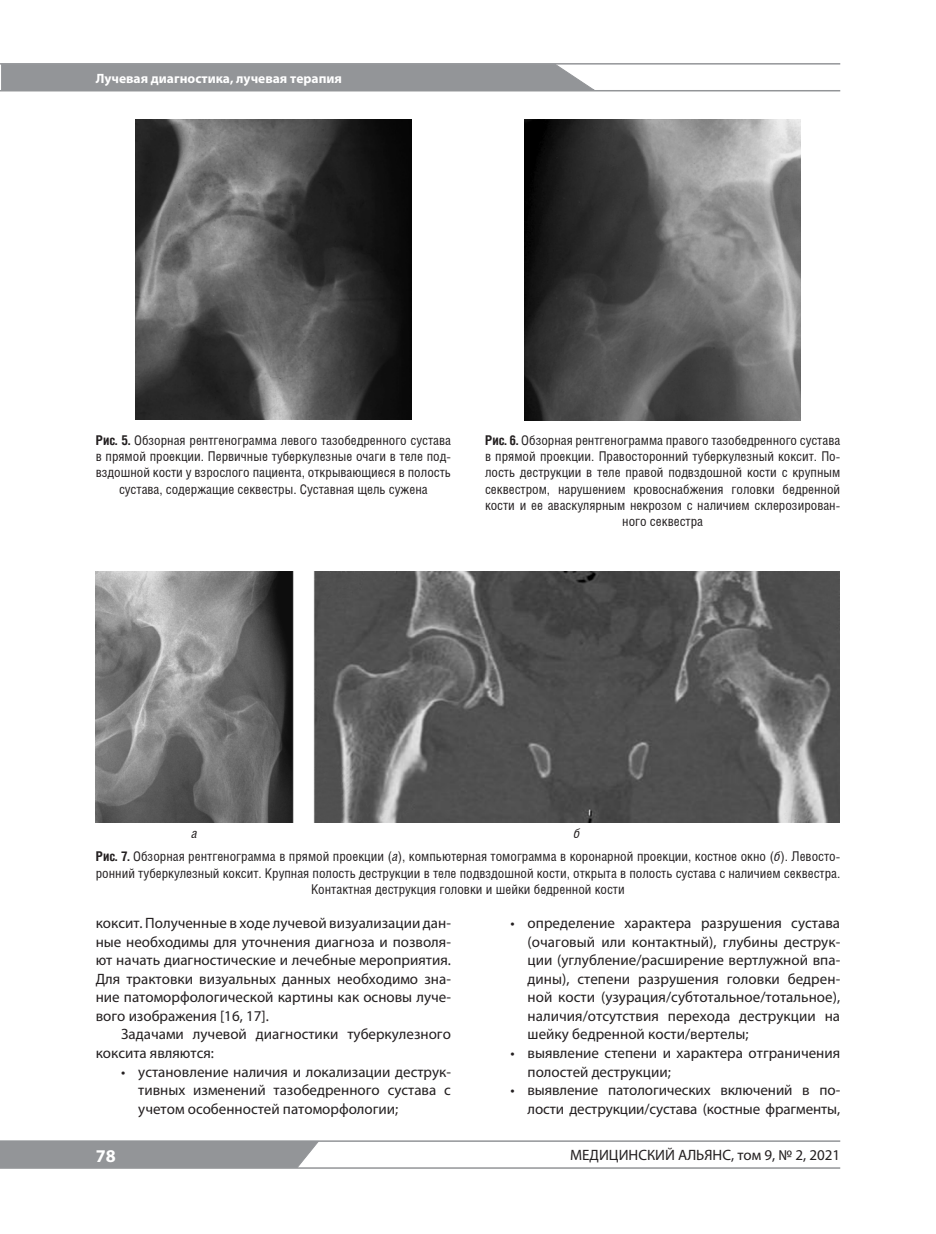
<style>
.page{position:relative;width:936px;height:1234px;background:#fff}
.page>*{position:absolute;margin:0;border:0;box-sizing:border-box;transform-origin:0 0}
.t1{font:700 18px "Myriad Pro";color:#fff}
.t2{font:15px/18.6px "Myriad Pro";color:#231f20;text-align:justify}
.t3{font:13.5px/16.2px "Helios Cond";color:#231f20;text-align:center}
.t4{font:700 13.5px "Myriad Pro";color:#fff}
.t5{font:italic 13.5px "Helios Cond";color:#231f20}
.s1{font-weight:700}
.s2{font-style:italic}
</style>
<div class="page">
<div style="left:1px;top:65px;width:594px;height:25px;background:#939598"></div>
<hr style="left:0;top:1166px;width:840px;height:2px;background:#939598">
<hr style="left:0;top:1140px;width:840px;height:1px;background:#939598">
<hr style="left:0;top:63px;width:840px;height:2px;background:#939598">
<hr style="left:0;top:90px;width:840px;height:1px;background:#939598">
<svg style="left:0;top:1140px;width:320px;height:27px;background:#97999c"></svg>
<img style="left:135px;top:119px;width:276px;height:300px">
<img style="left:524px;top:119px;width:276px;height:301px">
<img style="left:96px;top:571px;width:743px;height:251px">
<p class="t4" style="left:96px;top:73px;width:248px">Лучевая диагностика, лучевая терапия</p>
<p class="t3" style="left:96px;top:432px;width:357px"><span class="s1">Рис. 5.</span> Обзорная рентгенограмма левого тазобедренного сустава в прямой проекции. Первичные туберкулезные очаги в теле под&shy;вздошной кости у взрослого пациента, открывающиеся в полость сустава, содержащие секвестры. Суставная щель сужена</p>
<p class="t3" style="left:485px;top:432px;width:357px"><span class="s1">Рис. 6.</span> Обзорная рентгенограмма правого тазобедренного сустава в прямой проекции. Правосторонний туберкулезный коксит. По&shy;лость деструкции в теле правой подвздошной кости с крупным секвестром, нарушением кровоснабжения головки бедренной кости и ее аваскулярным некрозом с наличием склерозирован&shy;ного секвестра</p>
<p class="t5" style="left:191px;top:825px;width:7px">а</p>
<p class="t5" style="left:574px;top:825px;width:8px">б</p>
<p class="t3" style="left:96px;top:848px;width:746px"><span class="s1">Рис. 7.</span> Обзорная рентгенограмма в прямой проекции (<span class="s2">а</span>), компьютерная томограмма в коронарной проекции, костное окно (<span class="s2">б</span>). Левосто&shy;ронний туберкулезный коксит. Крупная полость деструкции в теле подвздошной кости, открыта в полость сустава с наличием секвестра.<br>Контактная деструкция головки и шейки бедренной кости</p>
<p class="t2" style="left:96px;top:914px;width:357px">коксит. Полученные в ходе лучевой визуализации дан&shy;ные необходимы для уточнения диагноза и позволя&shy;ют начать диагностические и лечебные мероприятия.<br>Для трактовки визуальных данных необходимо зна&shy;ние патоморфологической картины как основы луче&shy;вого изображения [16, 17].</p>
<p class="t2" style="left:96px;top:1025px;width:357px;text-indent:26px">Задачами лучевой диагностики туберкулезного коксита являются:</p>
<p class="t2" style="left:138px;top:1062px;width:314px;text-indent:-17px">• установление наличия и локализации деструк&shy;тивных изменений тазобедренного сустава с учетом особенностей патоморфологии;</p>
<p class="t2" style="left:527px;top:914px;width:314px;text-indent:-17px">• определение характера разрушения сустава (очаговый или контактный), глубины деструк&shy;ции (углубление/расширение вертлужной впа&shy;дины), степени разрушения головки бедрен&shy;ной кости (узурация/субтотальное/тотальное), на ли чия/отсутствия перехода деструкции на шейку бедренной кости/вертелы;</p>
<p class="t2" style="left:527px;top:1044px;width:314px;text-indent:-17px">• выявление степени и характера отграничения полостей деструкции;</p>
<p class="t2" style="left:510px;top:1081px;width:331px;text-align:right">• выявление патологических включений в по&shy;лости деструкции/сустава (костные фрагменты,</p>
<p class="t1" style="left:96px;top:1148px;width:21px">78</p>
<p class="t2" style="left:570px;top:1146px;width:271px">МЕДИЦИНСКИЙ АЛЬЯНС, том 9, № 2, 2021</p>
</div>
